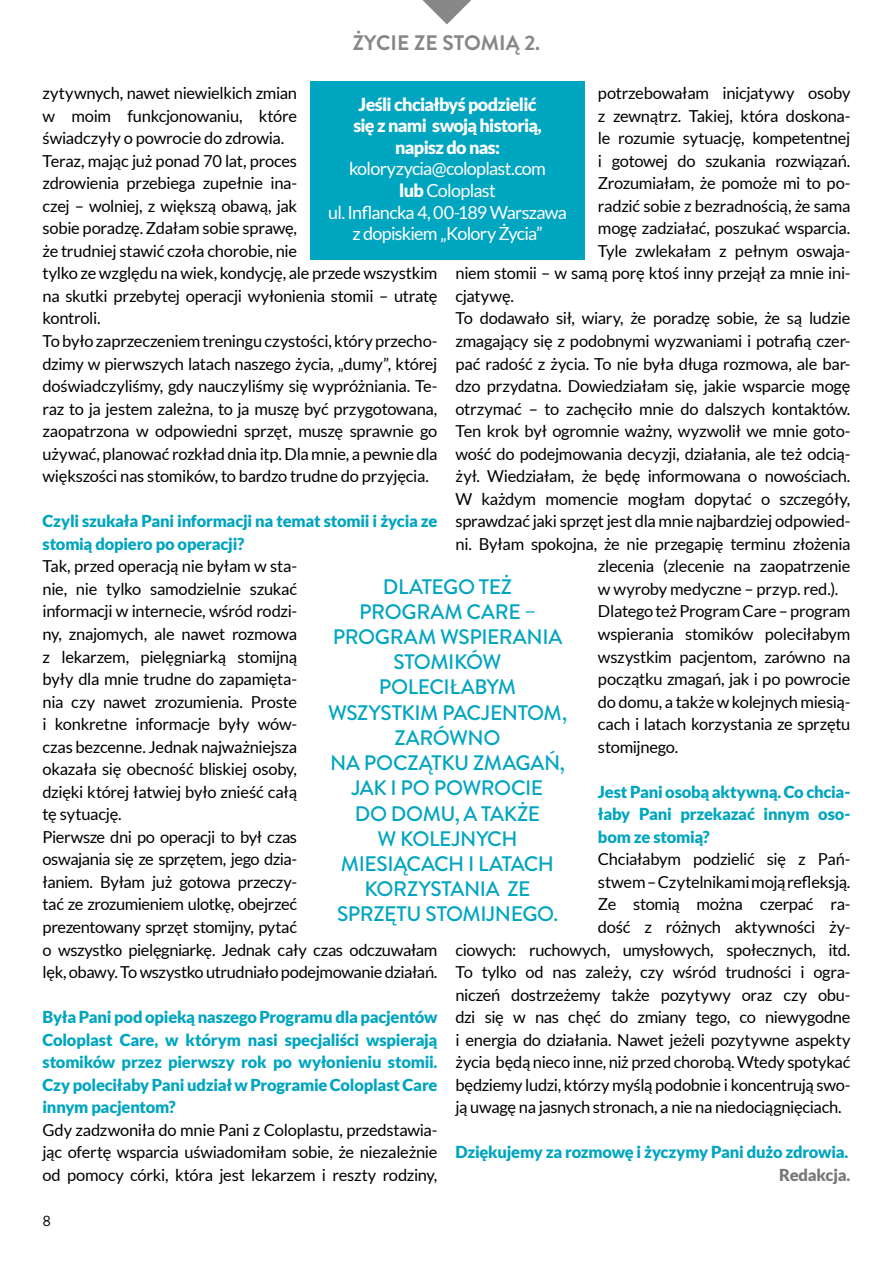
<style>
.page{position:relative;width:893px;height:1263px;background:#fff}
.page>*{position:absolute;margin:0;border:0;box-sizing:border-box;transform-origin:0 0}
.t1{font:500 21px/25.2px "Brandon Grotesque";letter-spacing:-.02em;color:#00a5c0;text-align:center}
.t2{font:700 21px "Brandon Grotesque";color:#878787}
.t3{font:900 18px/21.6px "Lato";letter-spacing:-.04em;color:#fff;text-align:center}
.t4{font:18px/21.6px "Lato";letter-spacing:-.04em;color:#fff;text-align:center}
.t5{font:16.5px/22.5px "Lato";letter-spacing:-.02em;color:#000;text-align:justify}
.t6{font:900 16.5px/22.5px "Lato";letter-spacing:-.015em;color:#00a5c0;text-align:justify}
.t7{font:900 16.5px "Lato";letter-spacing:-.02em;color:#7a787a}
.t8{font:15px "Brandon Grotesque";color:#000}
.s1{font-weight:400}
.s2{font-weight:900}
</style>
<div class="page">
<div style="left:310px;top:81px;width:274px;height:179px;background:#00a5c0"></div>
<svg style="left:422px;top:0;width:49px;height:24px"></svg>
<p class="t2" style="left:353px;top:28px;width:189px">ŻYCIE ZE STOMIĄ 2.</p>
<p class="t5" style="left:43px;top:82px;width:256px">zytywnych, nawet niewielkich zmian w moim funkcjonowaniu, które świadczyły o powrocie do zdrowia.</p>
<p class="t5" style="left:43px;top:149px;width:396px;text-align:left">Teraz, mając już ponad 70 lat, proces<br>zdrowienia przebiega zupełnie ina-<br>czej – wolniej, z większą obawą, jak<br>sobie poradzę. Zdałam sobie sprawę,<br>że trudniej stawić czoła chorobie, nie<br>tylko ze względu na wiek, kondycję, ale przede wszystkim na skutki przebytej operacji wyłonienia stomii – utratę kontroli.</p>
<p class="t5" style="left:43px;top:330px;width:396px">To było zaprzeczeniem treningu czystości, który przecho&shy;dzimy w pierwszych latach naszego życia, „dumy”, której doświadczyliśmy, gdy nauczyliśmy się wypróżniania. Te&shy;raz to ja jestem zależna, to ja muszę być przygotowana, zaopatrzona w odpowiedni sprzęt, muszę sprawnie go używać, planować rozkład dnia itp. Dla mnie, a pewnie dla większości nas stomików, to bardzo trudne do przyjęcia.</p>
<p class="t6" style="left:43px;top:510px;width:396px">Czyli szukała Pani informacji na temat stomii i życia ze stomią dopiero po operacji?</p>
<p class="t5" style="left:43px;top:555px;width:256px">Tak, przed operacją nie byłam w sta&shy;nie, nie tylko samodzielnie szukać informacji w internecie, wśród rodzi&shy;ny, znajomych, ale nawet rozmowa z lekarzem, pielęgniarką stomijną były dla mnie trudne do zapamięta&shy;nia czy nawet zrozumienia. Proste i konkretne informacje były wów&shy;czas bezcenne. Jednak najważniejsza okazała się obecność bliskiej osoby, dzięki której łatwiej było znieść całą tę sytuację.</p>
<p class="t5" style="left:43px;top:825px;width:396px;text-align:left">Pierwsze dni po operacji to był czas<br>oswajania się ze sprzętem, jego dzia-<br>łaniem. Byłam już gotowa przeczy-<br>tać ze zrozumieniem ulotkę, obejrzeć<br>prezentowany sprzęt stomijny, pytać<br>o wszystko pielęgniarkę. Jednak cały czas odczuwałam lęk, obawy. To wszystko utrudniało podejmowanie działań.</p>
<p class="t6" style="left:43px;top:1005px;width:396px">Była Pani pod opieką naszego Programu dla pacjentów Coloplast Care, w którym nasi specjaliści wspierają stomików przez pierwszy rok po wyłonieniu stomii.<br>Czy poleciłaby Pani udział w Programie Coloplast Care innym pacjentom?</p>
<p class="t5" style="left:43px;top:1118px;width:396px">Gdy zadzwoniła do mnie Pani z Coloplastu, przedstawia&shy;jąc ofertę wsparcia uświadomiłam sobie, że niezależnie od pomocy córki, która jest lekarzem i reszty rodziny,</p>
<p class="t5" style="left:598px;top:82px;width:254px">potrzebowałam inicjatywy osoby</p>
<p class="t5" style="left:598px;top:104px;width:254px">z zewnątrz. Takiej, która doskona-</p>
<p class="t5" style="left:598px;top:127px;width:254px">le rozumie sytuację, kompetentnej</p>
<p class="t5" style="left:598px;top:149px;width:254px">i gotowej do szukania rozwiązań.</p>
<p class="t5" style="left:598px;top:172px;width:254px">Zrozumiałam, że pomoże mi to po-</p>
<p class="t5" style="left:598px;top:194px;width:254px">radzić sobie z bezradnością, że sama</p>
<p class="t5" style="left:598px;top:217px;width:254px">mogę zadziałać, poszukać wsparcia.</p>
<p class="t5" style="left:598px;top:239px;width:254px">Tyle zwlekałam z pełnym oswaja-</p>
<p class="t5" style="left:455px;top:262px;width:396px">niem stomii – w samą porę ktoś inny przejął za mnie ini-</p>
<p class="t5" style="left:455px;top:285px;width:60px">cjatywę.</p>
<p class="t5" style="left:455px;top:307px;width:396px">To dodawało sił, wiary, że poradzę sobie, że są ludzie</p>
<p class="t5" style="left:455px;top:330px;width:396px">zmagający się z podobnymi wyzwaniami i potrafią czer-</p>
<p class="t5" style="left:455px;top:352px;width:396px">pać radość z życia. To nie była długa rozmowa, ale bar-</p>
<p class="t5" style="left:455px;top:375px;width:396px">dzo przydatna. Dowiedziałam się, jakie wsparcie mogę</p>
<p class="t5" style="left:455px;top:397px;width:396px">otrzymać – to zachęciło mnie do dalszych kontaktów.</p>
<p class="t5" style="left:455px;top:420px;width:396px">Ten krok był ogromnie ważny, wyzwolił we mnie goto-</p>
<p class="t5" style="left:455px;top:442px;width:396px">wość do podejmowania decyzji, działania, ale też odcią-</p>
<p class="t5" style="left:455px;top:465px;width:396px">żył. Wiedziałam, że będę informowana o nowościach.</p>
<p class="t5" style="left:455px;top:487px;width:396px">W każdym momencie mogłam dopytać o szczegóły,</p>
<p class="t5" style="left:455px;top:510px;width:396px">sprawdzać jaki sprzęt jest dla mnie najbardziej odpowied-</p>
<p class="t5" style="left:455px;top:532px;width:396px">ni. Byłam spokojna, że nie przegapię terminu złożenia</p>
<p class="t5" style="left:598px;top:555px;width:254px">zlecenia (zlecenie na zaopatrzenie</p>
<p class="t5" style="left:598px;top:578px;width:242px">w wyroby medyczne – przyp. red.).</p>
<p class="t5" style="left:598px;top:600px;width:254px">Dlatego też Program Care – program wspierania stomików poleciłabym wszystkim pacjentom, zarówno na początku zmagań, jak i po powrocie do domu, a także w kolejnych miesią&shy;cach i latach korzystania ze sprzętu stomijnego.</p>
<p class="t6" style="left:598px;top:780px;width:254px">Jest Pani osobą aktywną. Co chcia&shy;łaby Pani przekazać innym oso&shy;bom ze stomią?</p>
<p class="t5" style="left:598px;top:848px;width:254px">Chciałabym podzielić się z Pań-</p>
<p class="t5" style="left:598px;top:870px;width:254px">stwem – Czytelnikami moją refleksją.</p>
<p class="t5" style="left:598px;top:893px;width:254px">Ze stomią można czerpać ra-</p>
<p class="t5" style="left:598px;top:916px;width:254px">dość z różnych aktywności ży-</p>
<p class="t5" style="left:455px;top:938px;width:396px">ciowych: ruchowych, umysłowych, społecznych, itd.</p>
<p class="t5" style="left:455px;top:961px;width:396px">To tylko od nas zależy, czy wśród trudności i ogra-</p>
<p class="t5" style="left:455px;top:983px;width:396px">niczeń dostrzeżemy także pozytywy oraz czy obu-</p>
<p class="t5" style="left:455px;top:1006px;width:396px">dzi się w nas chęć do zmiany tego, co niewygodne</p>
<p class="t5" style="left:455px;top:1028px;width:396px">i energia do działania. Nawet jeżeli pozytywne aspekty</p>
<p class="t5" style="left:455px;top:1051px;width:396px">życia będą nieco inne, niż przed chorobą. Wtedy spotykać</p>
<p class="t5" style="left:455px;top:1073px;width:396px">będziemy ludzi, którzy myślą podobnie i koncentrują swo-</p>
<p class="t5" style="left:455px;top:1096px;width:388px">ją uwagę na jasnych stronach, a nie na niedociągnięciach.</p>
<p class="t6" style="left:455px;top:1141px;width:394px">Dziękujemy za rozmowę i życzymy Pani dużo zdrowia.</p>
<p class="t7" style="left:779px;top:1165px;width:73px">Redakcja.</p>
<p class="t3" style="left:349px;top:93px;width:199px">Jeśli chciałbyś podzielić się z nami swoją historią, napisz do nas: <span class="s1">koloryzycia@coloplast.com</span></p>
<p class="t4" style="left:328px;top:180px;width:240px"><span class="s2">lub</span> Coloplast<br>ul. Inflancka 4, 00-189 Warszawa z dopiskiem „Kolory Życia”</p>
<p class="t1" style="left:383px;top:574px;width:131px">DLATEGO TEŻ</p>
<p class="t1" style="left:333px;top:599px;width:231px">PROGRAM CARE –<br>PROGRAM WSPIERANIA<br>STOMIKÓW<br>POLECIŁABYM</p>
<p class="t1" style="left:328px;top:700px;width:241px">WSZYSTKIM PACJENTOM,<br>ZARÓWNO<br>NA POCZĄTKU ZMAGAŃ,<br>JAK I PO POWROCIE<br>DO DOMU, A TAKŻE<br>W KOLEJNYCH<br>MIESIĄCACH I LATACH<br>KORZYSTANIA ZE</p>
<p class="t1" style="left:337px;top:902px;width:223px">SPRZĘTU STOMIJNEGO.</p>
<p class="t8" style="left:43px;top:1210px;width:10px">8</p>
</div>
